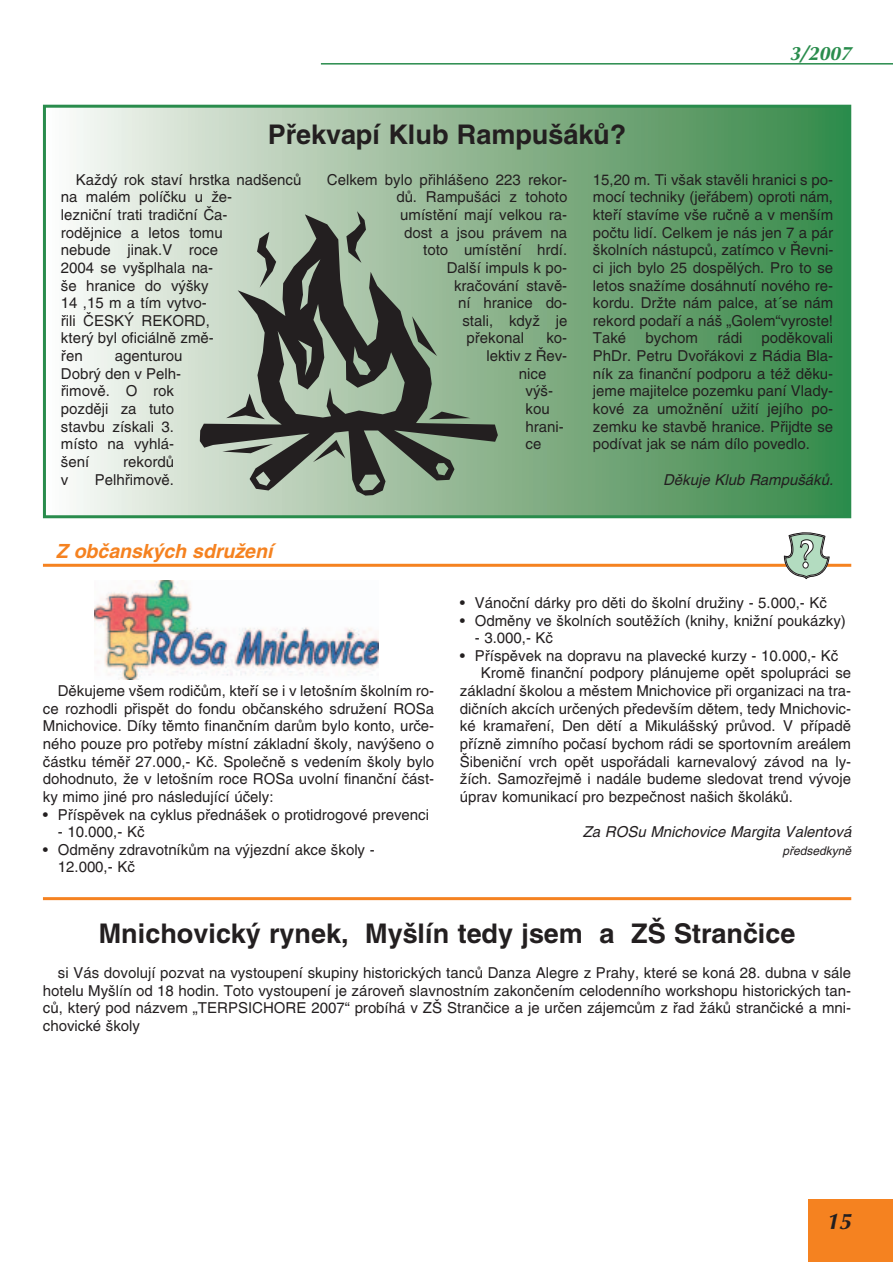
<style>
.page{position:relative;width:893px;height:1262px;background:#fff}
.page>*{position:absolute;margin:0;border:0;box-sizing:border-box;transform-origin:0 0}
.t1{font:40.5px "TT3 A6 O00";color:#fff;scale:.86 1}
.t2{font:27px "TT38 FO00";color:#231f20}
.t3{font:italic 700 22.5px "Ottawa";color:#231f20}
.t4{font:19.5px "TT39 FO00";color:#f58220}
.t5{font:italic 700 19.5px "Ottawa";color:#298c4c}
.t6{font:15px/17.7px "TT392 O00";color:#231f20;text-align:justify}
.t7{font:15px "TT395 O00";color:#231f20}
.t8{font:12px "TT395 O00";color:#231f20}
</style>
<div class="page">
<hr style="left:321px;top:63px;width:571px;height:2px;background:#298c4c">
<div style="left:808px;top:1199px;width:84px;height:62px;background:#f58220"></div>
<div style="left:791px;top:106px;width:57px;height:411px;background:#2d8d4d"></div>
<div style="left:780px;top:106px;width:58px;height:411px;background:#318d4e"></div>
<div style="left:767px;top:106px;width:57px;height:411px;background:#378e4f"></div>
<div style="left:760px;top:106px;width:57px;height:411px;background:#3b8f50"></div>
<div style="left:753px;top:106px;width:57px;height:411px;background:#3f9053"></div>
<div style="left:739px;top:106px;width:57px;height:411px;background:#499359"></div>
<div style="left:725px;top:106px;width:57px;height:411px;background:#4d955c"></div>
<div style="left:714px;top:106px;width:57px;height:411px;background:#499359"></div>
<div style="left:707px;top:106px;width:57px;height:411px;background:#51965f"></div>
<div style="left:693px;top:106px;width:57px;height:411px;background:#559861"></div>
<div style="left:686px;top:106px;width:57px;height:411px;background:#51965f"></div>
<div style="left:666px;top:106px;width:57px;height:411px;background:#5d9b66"></div>
<div style="left:634px;top:106px;width:57px;height:411px;background:#659e6c"></div>
<div style="left:620px;top:106px;width:57px;height:411px;background:#68a070"></div>
<div style="left:603px;top:106px;width:57px;height:411px;background:#6ca273"></div>
<div style="left:585px;top:106px;width:57px;height:411px;background:#6fa477"></div>
<div style="left:575px;top:106px;width:57px;height:411px;background:#6ca273"></div>
<div style="left:571px;top:106px;width:58px;height:411px;background:#74a678"></div>
<div style="left:565px;top:106px;width:57px;height:411px;background:#6fa476"></div>
<div style="left:554px;top:106px;width:57px;height:411px;background:#77a87b"></div>
<div style="left:540px;top:106px;width:57px;height:411px;background:#7ba97d"></div>
<div style="left:530px;top:106px;width:57px;height:411px;background:#77a87b"></div>
<div style="left:523px;top:106px;width:57px;height:411px;background:#7fab81"></div>
<div style="left:509px;top:106px;width:57px;height:411px;background:#82ad85"></div>
<div style="left:491px;top:106px;width:57px;height:411px;background:#86b087"></div>
<div style="left:481px;top:106px;width:57px;height:411px;background:#82ad85"></div>
<div style="left:477px;top:106px;width:57px;height:411px;background:#89b189"></div>
<div style="left:467px;top:106px;width:57px;height:411px;background:#85af86"></div>
<div style="left:464px;top:106px;width:57px;height:411px;background:#8db48d"></div>
<div style="left:443px;top:106px;width:57px;height:411px;background:#91b591"></div>
<div style="left:429px;top:106px;width:57px;height:411px;background:#94b895"></div>
<div style="left:401px;top:106px;width:57px;height:411px;background:#9abc9b"></div>
<div style="left:387px;top:106px;width:57px;height:411px;background:#9ebe9e"></div>
<div style="left:362px;top:106px;width:58px;height:411px;background:#a4c1a3"></div>
<div style="left:335px;top:106px;width:57px;height:411px;background:#abc5aa"></div>
<div style="left:314px;top:106px;width:57px;height:411px;background:#b0c9ae"></div>
<div style="left:293px;top:106px;width:57px;height:411px;background:#b5ccb3"></div>
<div style="left:286px;top:106px;width:57px;height:411px;background:#b1c9af"></div>
<div style="left:279px;top:106px;width:57px;height:411px;background:#b8ceb7"></div>
<div style="left:261px;top:106px;width:58px;height:411px;background:#bdd1bb"></div>
<div style="left:241px;top:106px;width:57px;height:411px;background:#c1d4c0"></div>
<div style="left:234px;top:106px;width:57px;height:411px;background:#bdd1bb"></div>
<div style="left:227px;top:106px;width:57px;height:411px;background:#c5d6c3"></div>
<div style="left:220px;top:106px;width:57px;height:411px;background:#c1d3bf"></div>
<div style="left:213px;top:106px;width:57px;height:411px;background:#c8d9c7"></div>
<div style="left:206px;top:106px;width:57px;height:411px;background:#c4d5c2"></div>
<div style="left:199px;top:106px;width:57px;height:411px;background:#ccdbca"></div>
<div style="left:185px;top:106px;width:57px;height:411px;background:#cfddce"></div>
<div style="left:160px;top:106px;width:58px;height:411px;background:#d5e1d3"></div>
<div style="left:140px;top:106px;width:57px;height:411px;background:#dbe5d9"></div>
<div style="left:126px;top:106px;width:57px;height:411px;background:#dfe8dd"></div>
<div style="left:112px;top:106px;width:57px;height:411px;background:#e3ebe1"></div>
<div style="left:98px;top:106px;width:57px;height:411px;background:#e6eee5"></div>
<div style="left:70px;top:106px;width:57px;height:411px;background:#eef4ee"></div>
<div style="left:44px;top:106px;width:45px;height:411px;background:#f9fbfa"></div>
<div style="left:44px;top:106px;width:31px;height:411px;background:#fff"></div>
<div style="left:43px;top:105px;width:808px;height:413px;border:3px solid #298c4c"></div>
<svg style="left:200px;top:211px;width:298px;height:284px"></svg>
<img style="left:94px;top:580px;width:284px;height:100px">
<hr style="left:43px;top:564px;width:808px;height:3px;background:#f58220">
<svg style="left:784px;top:532px;width:45px;height:47px"></svg>
<hr style="left:43px;top:897px;width:808px;height:3px;background:#f58220">
<h2 class="t2" style="left:268px;top:125px;width:360px">Překvapí Klub Rampušáků?</h2>
<h3 class="t5" style="left:789px;top:46px;width:63px">3/2007</h3>
<p class="t6" style="left:61px;top:172px;width:242px;text-align:left;text-indent:15px">Každý rok staví hrstka nadšenců na malém políčku u že-<br>lezniční trati tradiční Ča-<br>rodějnice a letos tomu<br>nebude jinak.V roce<br>2004 se vyšplhala na-<br>še hranice do výšky<br>14 ,15 m a tím vytvo-<br>řili ČESKÝ REKORD,<br>který byl oficiálně změ-<br>řen</p>
<p class="t6" style="left:61px;top:348px;width:123px;text-align:left;text-indent:54px">agenturou<br>Dobrý den v Pelh&shy;řimově. O rok později za tuto stavbu získali 3. místo na vyhlá&shy;šení</p>
<p class="t6" style="left:123px;top:454px;width:52px">rekordů</p>
<p class="t6" style="left:61px;top:472px;width:9px">v</p>
<p class="t6" style="left:95px;top:472px;width:81px">Pelhřimově.</p>
<p class="t6" style="left:327px;top:172px;width:242px">Celkem bylo přihlášeno 223 rekor-</p>
<p class="t6" style="left:396px;top:190px;width:172px">dů. Rampušáci z tohoto</p>
<p class="t6" style="left:400px;top:207px;width:168px">umístění mají velkou ra-</p>
<p class="t6" style="left:404px;top:225px;width:165px">dost a jsou právem na</p>
<p class="t6" style="left:423px;top:243px;width:145px">toto umístění hrdí.</p>
<p class="t6" style="left:447px;top:260px;width:122px">Další impuls k po-</p>
<p class="t6" style="left:454px;top:278px;width:115px">kračování stavě-</p>
<p class="t6" style="left:458px;top:295px;width:111px">ní hranice do-</p>
<p class="t6" style="left:462px;top:313px;width:106px">stali, když je</p>
<p class="t6" style="left:466px;top:331px;width:59px">překonal</p>
<p class="t6" style="left:546px;top:331px;width:22px">ko-</p>
<p class="t6" style="left:486px;top:348px;width:82px">lektiv z Řev-</p>
<p class="t6" style="left:519px;top:366px;width:29px">nice</p>
<p class="t6" style="left:525px;top:384px;width:29px">výš-</p>
<p class="t6" style="left:525px;top:401px;width:26px">kou</p>
<p class="t6" style="left:525px;top:419px;width:40px">hrani-</p>
<p class="t6" style="left:525px;top:436px;width:17px">ce</p>
<p class="t6" style="left:593px;top:172px;width:242px">15,20 m. Ti však stavěli hranici s po&shy;mocí techniky (jeřábem) oproti nám, kteří stavíme vše ručně a v menším počtu lidí. Celkem je nás jen 7 a pár školních nástupců, zatímco v Řevni&shy;ci jich bylo 25 dospělých. Pro to se letos snažíme dosáhnutí nového re&shy;kordu. Držte nám palce, at´se nám rekord podaří a náš „Golem“vyroste!<br>Také</p>
<p class="t6" style="left:593px;top:331px;width:242px;text-indent:169px">poděkovali PhDr. Petru Dvořákovi z Rádia Bla&shy;ník za finanční podporu a též děku&shy;jeme majitelce pozemku paní Vlady&shy;kové za umožnění užití jejího po&shy;zemku ke stavbě hranice. Přijdte se podívat jak se nám dílo povedlo.</p>
<p class="t7" style="left:663px;top:474px;width:172px">Děkuje Klub Rampušáků.</p>
<p class="t6" style="left:645px;top:331px;width:54px">bychom</p>
<p class="t6" style="left:717px;top:331px;width:26px">rádi</p>
<h3 class="t4" style="left:56px;top:543px;width:218px">Z občanských sdružení</h3>
<h1 class="t1" style="left:798px;top:538px;width:20px">?</h1>
<p class="t6" style="left:43px;top:683px;width:393px;text-indent:15px">Děkujeme všem rodičům, kteří se i v letošním školním ro&shy;ce rozhodli přispět do fondu občanského sdružení ROSa Mnichovice. Díky těmto finančním darům bylo konto, urče&shy;ného pouze pro potřeby místní základní školy, navýšeno o částku téměř 27.000,- Kč. Společně s vedením školy bylo dohodnuto, že v letošním roce ROSa uvolní finanční část&shy;ky mimo jiné pro následující účely:</p>
<p class="t6" style="left:43px;top:807px;width:387px">• Příspěvek na cyklus přednášek o protidrogové prevenci</p>
<p class="t6" style="left:58px;top:824px;width:88px">- 10.000,- Kč</p>
<p class="t6" style="left:58px;top:842px;width:318px;text-indent:-15px">• Odměny zdravotníkům na výjezdní akce školy -<br>12.000,- Kč</p>
<p class="t6" style="left:460px;top:595px;width:369px">• Vánoční dárky pro děti do školní družiny - 5.000,- Kč</p>
<p class="t6" style="left:460px;top:613px;width:387px">• Odměny ve školních soutěžích (knihy, knižní poukázky)</p>
<p class="t6" style="left:475px;top:630px;width:80px">- 3.000,- Kč</p>
<p class="t6" style="left:460px;top:648px;width:380px">• Příspěvek na dopravu na plavecké kurzy - 10.000,- Kč</p>
<p class="t6" style="left:481px;top:666px;width:372px">Kromě finanční podpory plánujeme opět spolupráci se</p>
<p class="t6" style="left:460px;top:683px;width:393px">základní školou a městem Mnichovice při organizaci na tra-</p>
<p class="t6" style="left:460px;top:701px;width:393px">dičních akcích určených především dětem, tedy Mnichovic-</p>
<p class="t6" style="left:460px;top:718px;width:393px">ké kramaření, Den dětí a Mikulášský průvod. V případě</p>
<p class="t6" style="left:460px;top:736px;width:393px">přízně zimního počasí bychom rádi se sportovním areálem</p>
<p class="t6" style="left:460px;top:754px;width:393px">Šibeniční vrch opět uspořádali karnevalový závod na ly-</p>
<p class="t6" style="left:460px;top:771px;width:393px">žích. Samozřejmě i nadále budeme sledovat trend vývoje</p>
<p class="t6" style="left:460px;top:789px;width:335px">úprav komunikací pro bezpečnost našich školáků.</p>
<p class="t7" style="left:582px;top:826px;width:270px">Za ROSu Mnichovice Margita Valentová</p>
<p class="t8" style="left:782px;top:846px;width:70px">předsedkyně</p>
<h2 class="t2" style="left:99px;top:923px;width:698px">Mnichovický rynek, Myšlín tedy jsem a ZŠ Strančice</h2>
<p class="t6" style="left:43px;top:965px;width:809px;text-indent:15px">si Vás dovolují pozvat na vystoupení skupiny historických tanců Danza Alegre z Prahy, které se koná 28. dubna v sále hotelu Myšlín od 18 hodin. Toto vystoupení je zároveň slavnostním zakončením celodenního workshopu historických tan&shy;ců, který pod názvem „TERPSICHORE 2007“ probíhá v ZŠ Strančice a je určen zájemcům z řad žáků strančické a mni&shy;chovické školy</p>
<h3 class="t3" style="left:826px;top:1213px;width:27px">15</h3>
</div>
